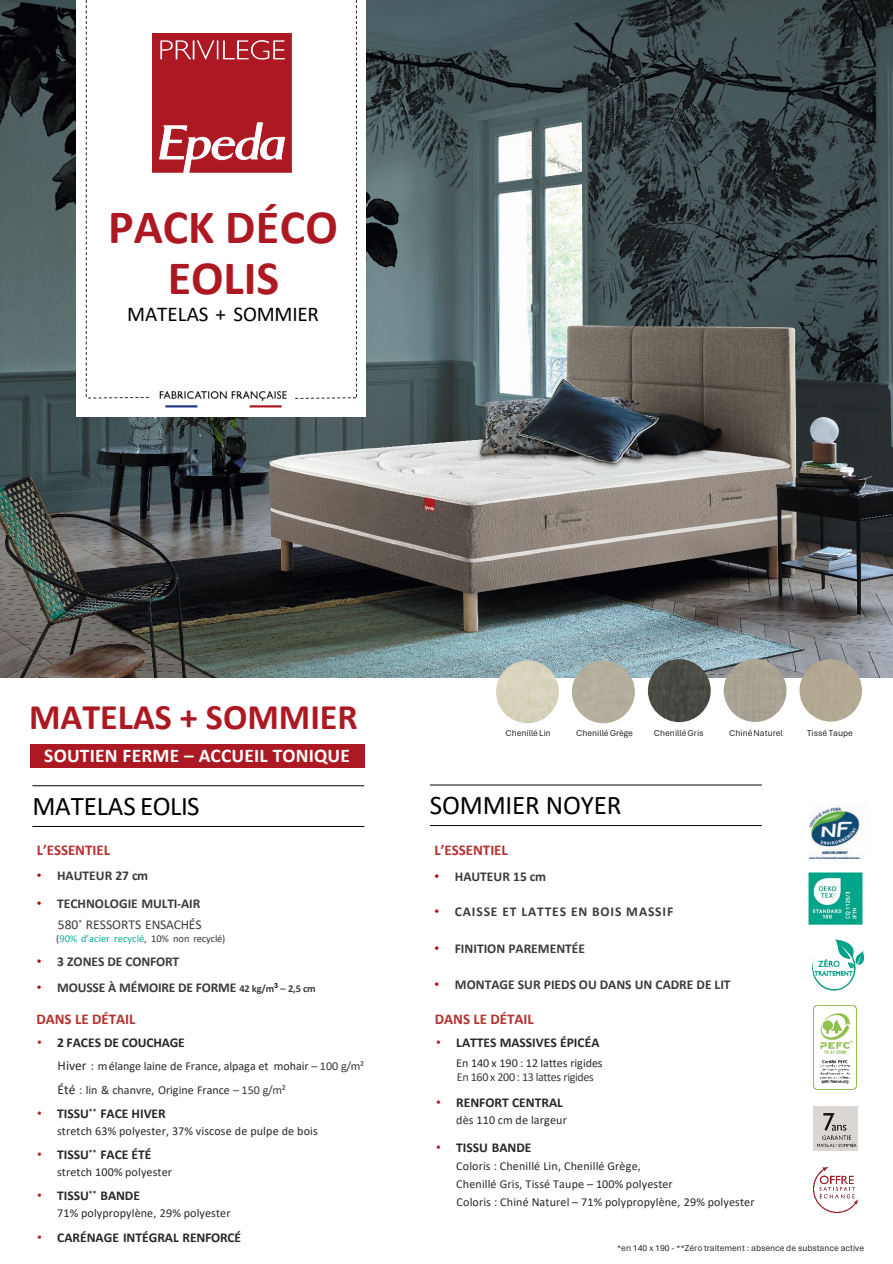
<style>
.page{position:relative;width:893px;height:1264px;background:#fff}
.page>*{position:absolute;margin:0;border:0;box-sizing:border-box;transform-origin:0 0}
.t1{font:700 48px/51px "Calibri";color:#ad1923;text-align:center}
.t2{font:700 36px "Calibri";color:#ad1923}
.t3{font:27px "Calibri";letter-spacing:-.01em;color:#000}
.t4{font:21px "Calibri";letter-spacing:-.005em;color:#000}
.t5{font:700 19.5px "Calibri";letter-spacing:.01em;color:#fff}
.t6{font:700 15px "Calibri";letter-spacing:-.005em;color:#b4322f}
.t7{font:700 13.5px "Calibri";color:#3c3c3b}
.t8{font:700 13.5px "Calibri";letter-spacing:-.005em;color:#282827}
.t9{font:700 13.5px "Calibri";letter-spacing:.065em;color:#3c3c3b}
.t10{font:13.5px "Calibri";letter-spacing:-.005em;color:#3c3c3b}
.t11{font:12px "Calibri";letter-spacing:.01em;color:#282827}
.t12{font:12px "Calibri";letter-spacing:-.03em;color:#3c3c3b}
.t13{font:10.5px "Calibri";letter-spacing:-.005em;color:#0daf95}
.t14{font:9px "Aptos";color:#262626}
.s1{font-family:"Arial";font-weight:400;color:#c00000}
.s2{color:#3c3c3b}
.s3{font-size:10.5px}
.s4{font-family:"Arial";font-weight:400;color:#b02729}
.s5{font-size:13.5px}
</style>
<div class="page">
<img style="left:0;top:0;width:892px;height:677px">
<div style="left:76px;top:0;width:290px;height:416px;background:#fff"></div>
<img style="left:153px;top:33px;width:138px;height:139px">
<svg style="left:295px;top:0;width:62px;height:399px"></svg>
<svg style="left:85px;top:0;width:64px;height:399px"></svg>
<div style="left:572px;top:660px;width:62px;height:63px;background:#b4af9c;border-radius:31px"></div>
<img style="left:647px;top:659px;width:63px;height:63px;border-radius:31px">
<div style="left:723px;top:658px;width:63px;height:63px;background:#a9a393;border-radius:31px"></div>
<div style="left:799px;top:659px;width:62px;height:62px;background:#b3a892;border-radius:31px"></div>
<img style="left:809px;top:804px;width:51px;height:54px">
<img style="left:808px;top:872px;width:54px;height:52px">
<img style="left:812px;top:939px;width:53px;height:52px">
<img style="left:813px;top:1005px;width:43px;height:84px">
<img style="left:813px;top:1106px;width:44px;height:44px">
<img style="left:813px;top:1167px;width:44px;height:44px">
<hr style="left:32px;top:785px;width:332px;height:1px;background:#000">
<hr style="left:32px;top:825px;width:332px;height:1px;background:#000">
<hr style="left:430px;top:784px;width:331px;height:1px;background:#000">
<hr style="left:430px;top:825px;width:331px;height:1px;background:#000">
<img style="left:159px;top:391px;width:128px;height:17px">
<div style="left:30px;top:744px;width:334px;height:23px;background:#ad1923"></div>
<img style="left:496px;top:660px;width:63px;height:63px;border-radius:31px">
<p class="t1" style="left:108px;top:201px;width:231px">PACK DÉCO<br>EOLIS</p>
<p class="t4" style="left:127px;top:300px;width:193px">MATELAS + SOMMIER</p>
<p class="t2" style="left:29px;top:691px;width:330px">MATELAS + SOMMIER</p>
<p class="t5" style="left:44px;top:742px;width:307px">SOUTIEN FERME – ACCUEIL TONIQUE</p>
<p class="t14" style="left:505px;top:727px;width:47px">Chenillé Lin</p>
<p class="t14" style="left:576px;top:727px;width:58px">Chenillé Grège</p>
<p class="t14" style="left:654px;top:727px;width:51px">Chenillé Gris</p>
<p class="t14" style="left:729px;top:727px;width:55px">Chiné Naturel</p>
<p class="t14" style="left:807px;top:727px;width:47px">Tissé Taupe</p>
<p class="t3" style="left:32px;top:787px;width:169px">MATELAS EOLIS</p>
<p class="t3" style="left:430px;top:786px;width:193px">SOMMIER NOYER</p>
<p class="t6" style="left:37px;top:838px;width:75px">L’ESSENTIEL</p>
<p class="t7" style="left:37px;top:866px;width:113px"><span class="s1">•</span> HAUTEUR 27 cm</p>
<p class="t7" style="left:37px;top:894px;width:165px"><span class="s1">•</span> TECHNOLOGIE MULTI-AIR</p>
<p class="t10" style="left:58px;top:914px;width:145px">580<sup>*</sup> RESSORTS ENSACHÉS</p>
<p class="t13" style="left:56px;top:930px;width:171px"><span class="s2">(</span>90% d’acier recyclé<span class="s2">, 10% non recyclé)</span></p>
<p class="t7" style="left:37px;top:952px;width:144px"><span class="s1">•</span> 3 ZONES DE CONFORT</p>
<p class="t7" style="left:37px;top:977px;width:280px"><span class="s1">•</span> MOUSSE À MÉMOIRE DE FORME <span class="s3">42 kg/m</span><sup>3</sup> <span class="s3">– 2,5 cm</span></p>
<p class="t6" style="left:36px;top:1008px;width:101px">DANS LE DÉTAIL</p>
<p class="t8" style="left:37px;top:1032px;width:149px"><span class="s4">•</span> 2 FACES DE COUCHAGE</p>
<p class="t11" style="left:58px;top:1057px;width:308px"><span class="s5">Hiver</span> : mélange laine de France, alpaga et mohair <span class="s2">– 100 g/m²</span></p>
<p class="t11" style="left:58px;top:1081px;width:230px"><span class="s5">Été</span> : lin &amp; chanvre, Origine France <span class="s2">– 150 g/m²</span></p>
<p class="t8" style="left:37px;top:1103px;width:130px"><span class="s4">•</span> TISSU<sup>**</sup> FACE HIVER</p>
<p class="t11" style="left:57px;top:1122px;width:262px">stretch 63% polyester, 37% viscose de pulpe de bois</p>
<p class="t8" style="left:37px;top:1144px;width:116px"><span class="s4">•</span> TISSU<sup>**</sup> FACE ÉTÉ</p>
<p class="t11" style="left:57px;top:1163px;width:116px">stretch 100% polyester</p>
<p class="t8" style="left:37px;top:1185px;width:104px"><span class="s4">•</span> TISSU<sup>**</sup> BANDE</p>
<p class="t11" style="left:57px;top:1204px;width:175px">71% polypropylène, 29% polyester</p>
<p class="t8" style="left:37px;top:1227px;width:205px"><span class="s4">•</span> CARÉNAGE INTÉGRAL RENFORCÉ</p>
<p class="t6" style="left:434px;top:838px;width:75px">L’ESSENTIEL</p>
<p class="t7" style="left:434px;top:866px;width:113px"><span class="s1">•</span> HAUTEUR 15 cm</p>
<p class="t9" style="left:434px;top:901px;width:240px"><span class="s1">•</span> CAISSE ET LATTES EN BOIS MASSIF</p>
<p class="t7" style="left:434px;top:938px;width:152px"><span class="s1">•</span> FINITION PAREMENTÉE</p>
<p class="t7" style="left:434px;top:975px;width:297px"><span class="s1">•</span> MONTAGE SUR PIEDS OU DANS UN CADRE DE LIT</p>
<p class="t6" style="left:434px;top:1008px;width:101px">DANS LE DÉTAIL</p>
<p class="t8" style="left:436px;top:1032px;width:165px"><span class="s4">•</span> LATTES MASSIVES ÉPICÉA</p>
<p class="t11" style="left:456px;top:1054px;width:148px">En 140 x 190 : 12 lattes rigides</p>
<p class="t12" style="left:457px;top:1068px;width:138px">En 160 x 200 : 13 lattes rigides</p>
<p class="t8" style="left:436px;top:1092px;width:128px"><span class="s4">•</span> RENFORT CENTRAL</p>
<p class="t11" style="left:456px;top:1111px;width:112px">dès 110 cm de largeur</p>
<p class="t8" style="left:436px;top:1138px;width:97px"><span class="s4">•</span> TISSU BANDE</p>
<p class="t11" style="left:456px;top:1157px;width:186px">Coloris : Chenillé Lin, Chenillé Grège,</p>
<p class="t11" style="left:456px;top:1174px;width:218px">Chenillé Gris, Tissé Taupe – 100% polyester</p>
<p class="t11" style="left:456px;top:1193px;width:299px">Coloris : Chiné Naturel – 71% polypropylène, 29% polyester</p>
<p class="t14" style="left:617px;top:1241px;width:248px">*en 140 x 190 - **Zéro traitement : absence de substance active</p>
</div>
